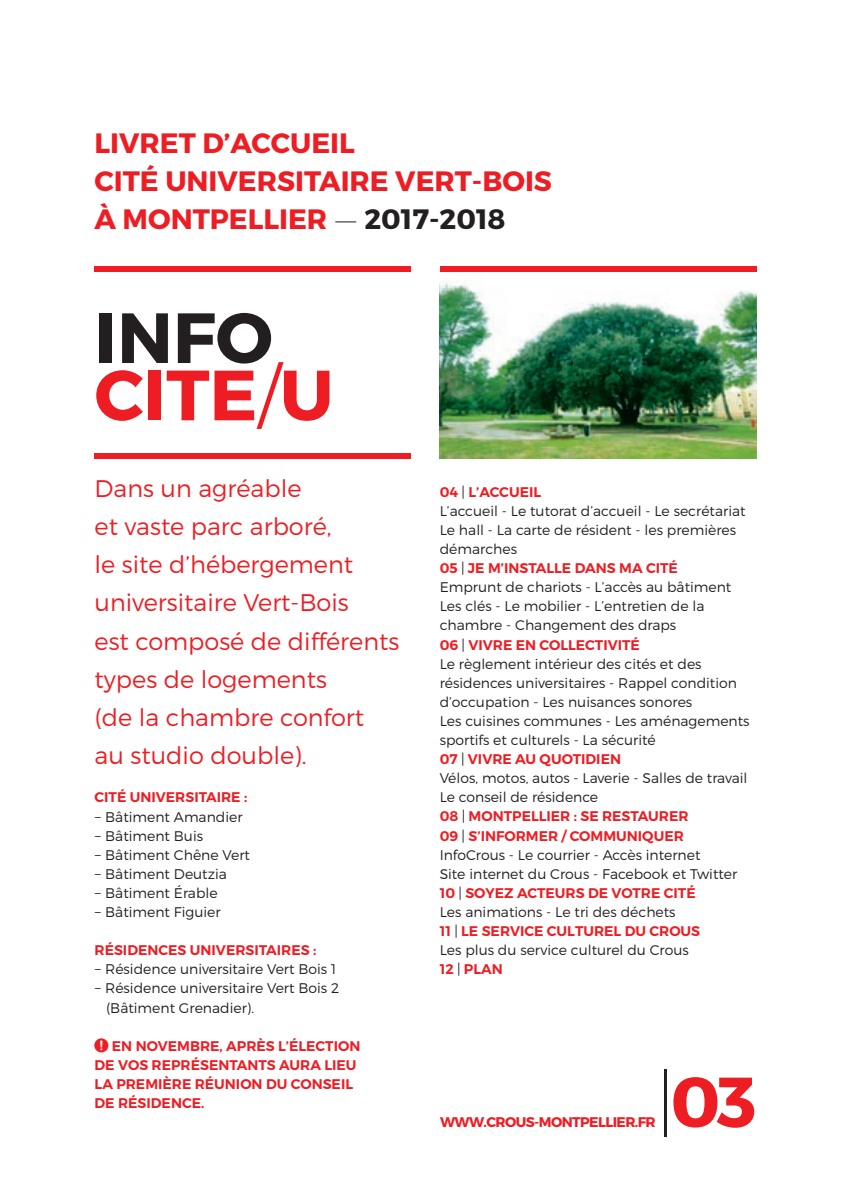
<style>
.page{position:relative;width:851px;height:1191px;background:#fff}
.page>*{position:absolute;margin:0;border:0;box-sizing:border-box;transform-origin:0 0}
.t1{font:700 70.8px/57.2px "Montserrat";color:#ee1d23}
.t2{font:700 28px/38.2px "Montserrat";color:#ee1d23}
.t3{font:300 24px/38.2px "Montserrat";color:#ee1d23}
.t4{font:300 14px/19px "Montserrat";color:#231f20}
.t5{font:600 14px/19px "Montserrat";color:#ee1d23}
.t6{font:700 14px "Montserrat";letter-spacing:-.04em;color:#ee1d23}
.s1{font-weight:200;color:#231f20}
.s2{color:#231f20}
.s3{font-weight:300}
.s4{font-family:"Fico";font-weight:400}
.s5{font-weight:600;color:#ee1d23}
</style>
<div class="page">
<img style="left:439px;top:280px;width:317px;height:178px">
<div style="left:439px;top:266px;width:317px;height:6px;background:#ee1d23"></div>
<div style="left:95px;top:266px;width:316px;height:6px;background:#ee1d23"></div>
<div style="left:95px;top:453px;width:316px;height:5px;background:#ee1d23"></div>
<h2 class="t2" style="left:94px;top:124px;width:459px">LIVRET D’ACCUEIL<br>CITÉ UNIVERSITAIRE VERT-BOIS<br>À MONTPELLIER <span class="s1">—</span> <span class="s2">2017-2018</span></h2>
<h1 class="t1" style="left:95px;top:310px;width:240px"><span class="s2">INFO<br></span>CITE<span class="s3">/</span>U</h1>
<h3 class="t3" style="left:94px;top:469px;width:306px">Dans un agréable<br>et vaste parc arboré,<br>le site d’hébergement universitaire Vert-Bois<br>est composé de différents types de logements<br>(de la chambre confort au studio double).</h3>
<p class="t5" style="left:94px;top:788px;width:154px">CITÉ UNIVERSITAIRE :</p>
<p class="t4" style="left:94px;top:807px;width:157px">− Bâtiment Amandier − Bâtiment Buis<br>− Bâtiment Chêne Vert − Bâtiment Deutzia<br>− Bâtiment Érable<br>− Bâtiment Figuier</p>
<p class="t5" style="left:94px;top:941px;width:223px">RÉSIDENCES UNIVERSITAIRES :</p>
<p class="t4" style="left:94px;top:959px;width:243px">− Résidence universitaire Vert Bois 1</p>
<p class="t4" style="left:94px;top:978px;width:246px">− Résidence universitaire Vert Bois 2</p>
<p class="t4" style="left:106px;top:997px;width:150px">(Bâtiment Grenadier).</p>
<p class="t5" style="left:94px;top:1036px;width:267px"><span class="s4">!</span> EN NOVEMBRE, APRÈS L’ÉLECTION<br>DE VOS REPRÉSENTANTS AURA LIEU<br>LA PREMIÈRE RÉUNION DU CONSEIL<br>DE RÉSIDENCE.</p>
<p class="t4" style="left:439px;top:482px;width:311px"><span class="s5">04</span> | <span class="s5">L’ACCUEIL<br></span>L’accueil - Le tutorat d’accueil - Le secrétariat Le hall - La carte de résident - les premières démarches<br><span class="s5">05</span> | <span class="s5">JE M’INSTALLE DANS MA CITÉ<br></span>Emprunt de chariots - L’accès au bâtiment Les clés - Le mobilier - L’entretien de la chambre - Changement des draps<br><span class="s5">06</span> | <span class="s5">VIVRE EN COLLECTIVITÉ<br></span>Le règlement intérieur des cités et des résidences universitaires - Rappel condition d’occupation - Les nuisances sonores<br>Les cuisines communes - Les aménagements sportifs et culturels - La sécurité<br><span class="s5">07</span> | <span class="s5">VIVRE AU QUOTIDIEN<br></span>Vélos, motos, autos - Laverie - Salles de travail Le conseil de résidence<br><span class="s5">08</span> | <span class="s5">MONTPELLIER : SE RESTAURER<br>09</span> | <span class="s5">S’INFORMER / COMMUNIQUER </span>InfoCrous - Le courrier - Accès internet<br>Site internet du Crous - Facebook et Twitter <span class="s5">10</span> | <span class="s5">SOYEZ ACTEURS DE VOTRE CITÉ<br></span>Les animations - Le tri des déchets<br><span class="s5">11</span> | <span class="s5">LE SERVICE CULTUREL DU CROUS<br></span>Les plus du service culturel du Crous<br><span class="s5">12</span> | <span class="s5">PLAN</span></p>
<p class="t6" style="left:440px;top:1113px;width:217px">WWW.CROUS-MONTPELLIER.FR</p>
<h1 class="t1" style="left:657px;top:1074px;width:100px"><span class="s1">|</span>03</h1>
</div>
